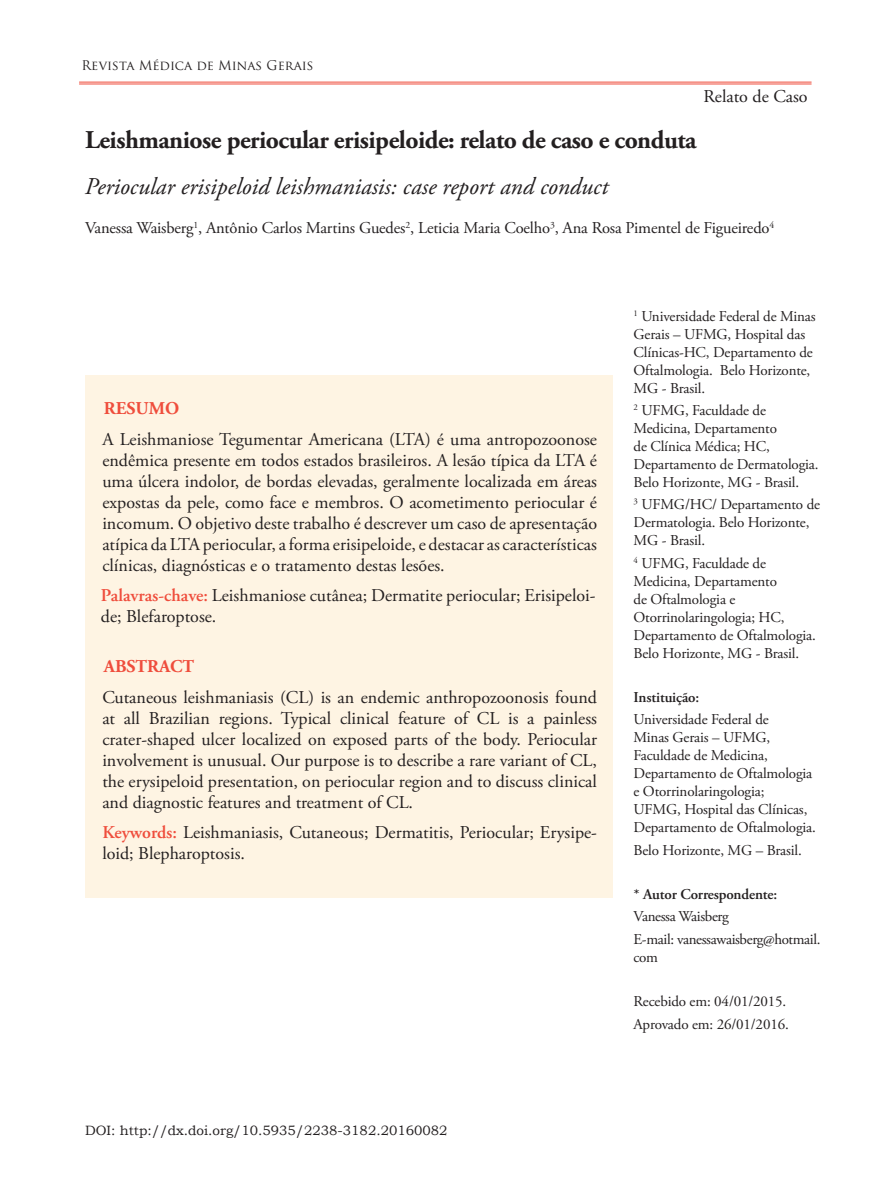
<style>
.page{position:relative;width:893px;height:1191px;background:#fff}
.page>*{position:absolute;margin:0;border:0;box-sizing:border-box;transform-origin:0 0}
.Título_Português{font:700 25.5px "Adobe Garamond Pro";letter-spacing:-.02em;color:#231f20}
.Título_em_Inglês{font:italic 24px "Adobe Garamond Pro";color:#231f20}
.Resumo{font:18px/21px "Adobe Garamond Pro";color:#231f20;text-align:justify}
.keywords{font:18px/21px "Adobe Garamond Pro";color:#231f20}
.Resumo-2{font:700 18px "Adobe Garamond Pro";color:#ef4d3c}
.Autores{font:16.5px "Adobe Garamond Pro";letter-spacing:-.01em;color:#231f20}
.Autores-2{font:15px/18px "Adobe Garamond Pro";letter-spacing:-.01em;color:#231f20}
.Autores-3{font:600 15px "Adobe Garamond Pro";letter-spacing:-.01em;color:#231f20}
.DOI{font:13.5px "Bookman Old Style";color:#231f20}
.t1{font:13.05px "Trajan Pro";color:#231f20}
.t2{font:12px "Adobe Garamond Pro";letter-spacing:-.025em;color:#231f20}
.s1{font-weight:600;color:#ef4d3c}
</style>
<div class="page">
<div style="left:85px;top:375px;width:527px;height:522px;background:#fef4e3"></div>
<hr style="left:79px;top:82px;width:732px;height:1px;background:#ef4d3c">
<hr style="left:79px;top:84px;width:732px;height:1px;background:#ef4d3c">
<p class="t1" style="left:82px;top:57px;width:234px">Revista Médica de Minas Gerais</p>
<p class="t2" style="left:85px;top:58px;width:267px">Leishmaniose periocular erisipeloide: relato de caso e conduta</p>
<p class="Resumo" style="left:703px;top:87px;width:106px">Relato de Caso</p>
<p class="Título_Português" style="left:85px;top:125px;width:613px">Leishmaniose periocular erisipeloide: relato de caso e conduta</p>
<p class="Título_em_Inglês" style="left:85px;top:172px;width:525px">Periocular erisipeloid leishmaniasis: case report and conduct</p>
<p class="Autores" style="left:85px;top:218px;width:691px">Vanessa Waisberg<sup>1</sup>, Antônio Carlos Martins Guedes<sup>2</sup>, Leticia Maria Coelho<sup>3</sup>, Ana Rosa Pimentel de Figueiredo<sup>4</sup></p>
<p class="Resumo-2" style="left:104px;top:397px;width:77px">RESUMO</p>
<p class="Resumo" style="left:102px;top:429px;width:496px">A Leishmaniose Tegumentar Americana (LTA) é uma antropozoonose endêmica presente em todos estados brasileiros. A lesão típica da LTA é uma úlcera indolor, de bordas elevadas, geralmente localizada em áreas expostas da pele, como face e membros. O acometimento periocular é incomum. O objetivo deste trabalho é descrever um caso de apresentação atípica da LTA periocular, a forma erisipeloide, e destacar as características clínicas, diagnósticas e o tratamento destas lesões.</p>
<p class="keywords" style="left:101px;top:586px;width:496px"><span class="s1">Palavras-chave:</span> Leishmaniose cutânea; Dermatite periocular; Erisipeloi&shy;de; Blefaroptose.</p>
<p class="Resumo-2" style="left:104px;top:656px;width:92px">ABSTRACT</p>
<p class="Resumo" style="left:102px;top:687px;width:496px">Cutaneous leishmaniasis (CL) is an endemic anthropozoonosis found at all Brazilian regions. Typical clinical feature of CL is a painless crater-shaped ulcer localized on exposed parts of the body. Periocular involvement is unusual. Our purpose is to describe a rare variant of CL, the erysipeloid presentation, on periocular region and to discuss clinical and diagnostic features and treatment of CL.</p>
<p class="keywords" style="left:102px;top:822px;width:496px"><span class="s1">Keywords:</span> Leishmaniasis, Cutaneous; Dermatitis, Periocular; Erysipe&shy;loid; Blepharoptosis.</p>
<p class="Autores-2" style="left:634px;top:307px;width:184px"><sup>1</sup> Universidade Federal de Minas<br>Gerais – UFMG, Hospital das<br>Clínicas-HC, Departamento de<br>Oftalmologia. Belo Horizonte,<br>MG - Brasil.</p>
<p class="Autores-2" style="left:634px;top:402px;width:187px"><sup>2</sup> UFMG, Faculdade de<br>Medicina, Departamento<br>de Clínica Médica; HC,<br>Departamento de Dermatologia.<br>Belo Horizonte, MG - Brasil.</p>
<p class="Autores-2" style="left:634px;top:496px;width:188px"><sup>3</sup> UFMG/HC/ Departamento de<br>Dermatologia. Belo Horizonte,<br>MG - Brasil.</p>
<p class="Autores-2" style="left:634px;top:554px;width:184px"><sup>4</sup> UFMG, Faculdade de<br>Medicina, Departamento<br>de Oftalmologia e<br>Otorrinolaringologia; HC,<br>Departamento de Oftalmologia.<br>Belo Horizonte, MG - Brasil.</p>
<p class="Autores-3" style="left:634px;top:688px;width:67px">Instituição:</p>
<p class="Autores-2" style="left:634px;top:711px;width:184px">Universidade Federal de<br>Minas Gerais – UFMG,<br>Faculdade de Medicina,<br>Departamento de Oftalmologia e Otorrinolaringologia;<br>UFMG, Hospital das Clínicas,<br>Departamento de Oftalmologia.</p>
<p class="Autores-2" style="left:634px;top:841px;width:170px">Belo Horizonte, MG – Brasil.</p>
<p class="Autores-3" style="left:634px;top:886px;width:145px">* Autor Correspondente:</p>
<p class="Autores-2" style="left:634px;top:908px;width:97px">Vanessa Waisberg</p>
<p class="Autores-2" style="left:634px;top:930px;width:188px">E-mail: vanessawaisberg@hotmail. com</p>
<p class="Autores-2" style="left:634px;top:993px;width:154px">Recebido em: 04/01/2015.</p>
<p class="Autores-2" style="left:634px;top:1015px;width:157px">Aprovado em: 26/01/2016.</p>
<p class="DOI" style="left:85px;top:1121px;width:364px">DOI: http://dx.doi.org/10.5935/2238-3182.20160082</p>
</div>
